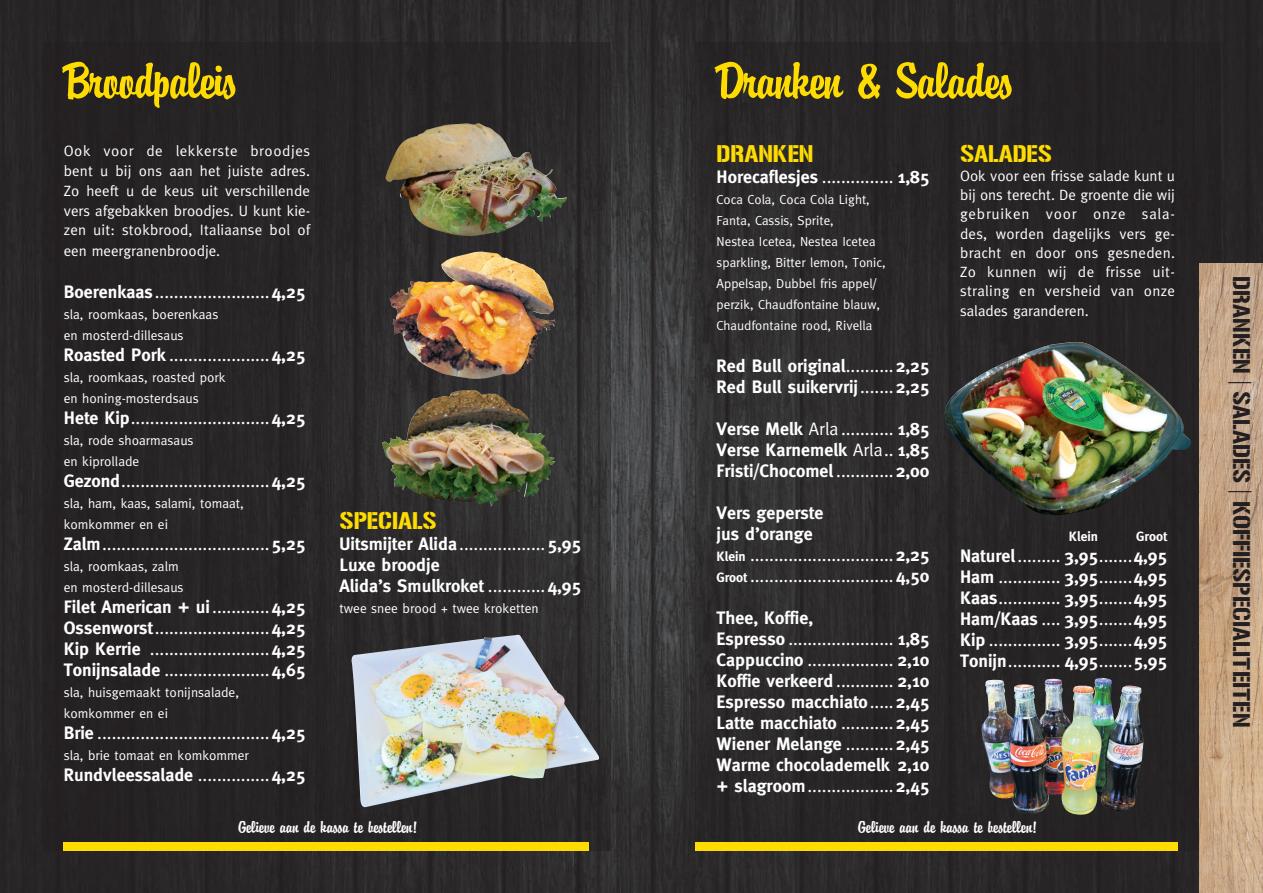
<style>
.page{position:relative;width:1263px;height:893px;background:#fff}
.page>*{position:absolute;margin:0;border:0;box-sizing:border-box;transform-origin:0 0}
.t1{font:54px "Brandyscript";letter-spacing:-.02em;color:#ffdc01}
.t2{font:24px "Gunplay";color:#231f20}
.t3{font:24px "Gunplay";color:#ffdc01}
.t4{font:18px/21px "Meta";color:#fff;text-align:justify}
.t5{font:700 18px/21px "Meta";color:#fff}
.t6{font:18px "Brandyscript";color:#fff}
.t7{font:15px/19.2px "Meta";letter-spacing:.01em;color:#fff;text-align:justify}
.t8{font:13.5px/21px "Meta";color:#fff}
.t9{font:700 13.5px "Meta";color:#fff}
.t10{font:13.2px/21px "Meta";color:#fff}
.s1{font-weight:400}
.s2{font-weight:700}
.s3{font-weight:700;font-size:13.5px}
</style>
<div class="page">
<img style="left:0;top:0;width:1263px;height:893px">
<img style="left:695px;top:43px;width:525px;height:807px">
<img style="left:43px;top:43px;width:567px;height:807px">
<img style="left:1199px;top:264px;width:64px;height:629px">
<div style="left:695px;top:842px;width:483px;height:8px;background:#ffdc01"></div>
<div style="left:64px;top:842px;width:525px;height:8px;background:#ffdc01"></div>
<img style="left:978px;top:678px;width:167px;height:138px">
<img style="left:937px;top:342px;width:256px;height:182px">
<img style="left:382px;top:390px;width:173px;height:117px">
<img style="left:385px;top:123px;width:182px;height:115px">
<img style="left:390px;top:252px;width:166px;height:129px">
<img style="left:351px;top:635px;width:251px;height:174px">
<h1 class="t1" style="left:64px;top:50px;width:175px">Broodpaleis</h1>
<h1 class="t1" style="left:716px;top:50px;width:299px">Dranken &amp; Salades</h1>
<h2 class="t3" style="left:716px;top:140px;width:99px">DRANKEN</h2>
<p class="t5" style="left:716px;top:166px;width:214px">Horecaflesjes <span class="s1">...............</span> 1,85</p>
<p class="t10" style="left:716px;top:188px;width:171px">Coca Cola, Coca Cola Light,<br>Fanta, Cassis, Sprite,<br>Nestea Icetea, Nestea Icetea sparkling, Bitter lemon, Tonic,<br>Appelsap, Dubbel fris appel/ perzik, Chaudfontaine blauw,<br>Chaudfontaine rood, Rivella</p>
<p class="t5" style="left:716px;top:355px;width:214px">Red Bull original <span class="s1">..........</span>2,25<br>Red Bull suikervrij <span class="s1">.......</span>2,25</p>
<p class="t5" style="left:716px;top:418px;width:214px;text-align:justify">Verse Melk <span class="s1">Arla ...........</span> 1,85<br>Verse Karnemelk <span class="s1">Arla ..</span> 1,85<br>Fristi/Chocomel <span class="s1">............</span>2,00</p>
<p class="t4" style="left:716px;top:502px;width:214px;text-align:left"><span class="s2">Vers geperste<br>jus d’orange<br></span><span class="s3">Klein</span> ..............................<span class="s2">2,25<br></span><span class="s3">Groot</span> ..............................<span class="s2">4,50</span></p>
<p class="t5" style="left:716px;top:607px;width:214px">Thee, Koffie,<br>Espresso <span class="s1">......................</span> 1,85<br>Cappuccino <span class="s1">..................</span> 2,10<br>Koffie verkeerd <span class="s1">............</span> 2,10<br>Espresso macchiato <span class="s1">.....</span>2,45<br>Latte macchiato <span class="s1">...........</span>2,45<br>Wiener Melange <span class="s1">..........</span>2,45<br>Warme chocolademelk 2,10 + slagroom <span class="s1">..................</span>2,45</p>
<h2 class="t3" style="left:960px;top:140px;width:93px">SALADES</h2>
<p class="t7" style="left:960px;top:166px;width:216px">Ook voor een frisse salade kunt u bij ons terecht. De groente die wij gebruiken voor onze sala&shy;des, worden dagelijks vers ge&shy;bracht en door ons gesneden.<br>Zo kunnen wij de frisse uit&shy;straling en versheid van onze salades garanderen.</p>
<p class="t7" style="left:64px;top:141px;width:248px;line-height:20px">Ook voor de lekkerste broodjes bent u bij ons aan het juiste adres.<br>Zo heeft u de keus uit verschillende vers afgebakken broodjes. U kunt kie&shy;zen uit: stokbrood, Italiaanse bol of een meergranenbroodje.</p>
<p class="t4" style="left:64px;top:281px;width:243px"><span class="s2">Boerenkaas</span> ........................<span class="s2">4,25</span></p>
<p class="t8" style="left:64px;top:304px;width:156px">sla, roomkaas, boerenkaas en mosterd-dillesaus</p>
<p class="t4" style="left:64px;top:344px;width:243px"><span class="s2">Roasted Pork</span> .....................<span class="s2">4,25</span></p>
<p class="t8" style="left:64px;top:367px;width:163px">sla, roomkaas, roasted pork en honing-mosterdsaus</p>
<p class="t4" style="left:64px;top:407px;width:243px"><span class="s2">Hete Kip</span> .............................<span class="s2">4,25</span></p>
<p class="t8" style="left:64px;top:430px;width:131px">sla, rode shoarmasaus en kiprollade</p>
<p class="t4" style="left:64px;top:470px;width:243px"><span class="s2">Gezond</span> ...............................<span class="s2">4,25</span></p>
<p class="t8" style="left:64px;top:493px;width:182px">sla, ham, kaas, salami, tomaat, komkommer en ei</p>
<p class="t4" style="left:64px;top:533px;width:243px"><span class="s2">Zalm</span> ...................................<span class="s2">5,25</span></p>
<p class="t8" style="left:64px;top:556px;width:121px">sla, roomkaas, zalm en mosterd-dillesaus</p>
<p class="t4" style="left:64px;top:596px;width:243px"><span class="s2">Filet American + ui</span> ............<span class="s2">4,25<br>Ossenworst</span> ........................<span class="s2">4,25<br>Kip Kerrie</span> .........................<span class="s2">4,25<br>Tonijnsalade</span> ......................<span class="s2">4,65</span></p>
<p class="t8" style="left:64px;top:682px;width:177px">sla, huisgemaakt tonijnsalade, komkommer en ei</p>
<p class="t4" style="left:64px;top:722px;width:243px"><span class="s2">Brie</span> ....................................<span class="s2">4,25</span></p>
<p class="t8" style="left:64px;top:745px;width:187px">sla, brie tomaat en komkommer</p>
<p class="t5" style="left:64px;top:765px;width:243px">Rundvleessalade <span class="s1">...............</span>4,25</p>
<h2 class="t3" style="left:339px;top:508px;width:99px">SPECIALS</h2>
<p class="t5" style="left:339px;top:533px;width:243px">Uitsmijter Alida <span class="s1">..................</span>5,95<br>Luxe broodje<br>Alida’s Smulkroket <span class="s1">............</span>4,95</p>
<p class="t8" style="left:339px;top:598px;width:201px">twee snee brood + twee kroketten</p>
<p class="t9" style="left:1069px;top:529px;width:31px">Klein</p>
<p class="t9" style="left:1136px;top:529px;width:32px">Groot</p>
<p class="t4" style="left:960px;top:545px;width:209px"><span class="s2">Naturel</span> ......... <span class="s2">3,95</span> .......<span class="s2">4,95<br>Ham</span> ............. <span class="s2">3,95</span> .......<span class="s2">4,95<br>Kaas</span> ............. <span class="s2">3,95</span> .......<span class="s2">4,95<br>Ham/Kaas</span> .... <span class="s2">3,95</span> .......<span class="s2">4,95<br>Kip</span> ............... <span class="s2">3,95</span> .......<span class="s2">4,95<br>Tonijn</span> ........... <span class="s2">4,95</span> .......<span class="s2">5,95</span></p>
<p class="t6" style="left:238px;top:817px;width:181px">Gelieve aan de kassa te bestellen!</p>
<p class="t6" style="left:857px;top:817px;width:181px">Gelieve aan de kassa te bestellen!</p>
<h2 class="t2" style="left:1254px;top:276px;width:452px;rotate:90deg">DRANKEN | SALADES | KOFFIESPECIALITEITEN</h2>
</div>
